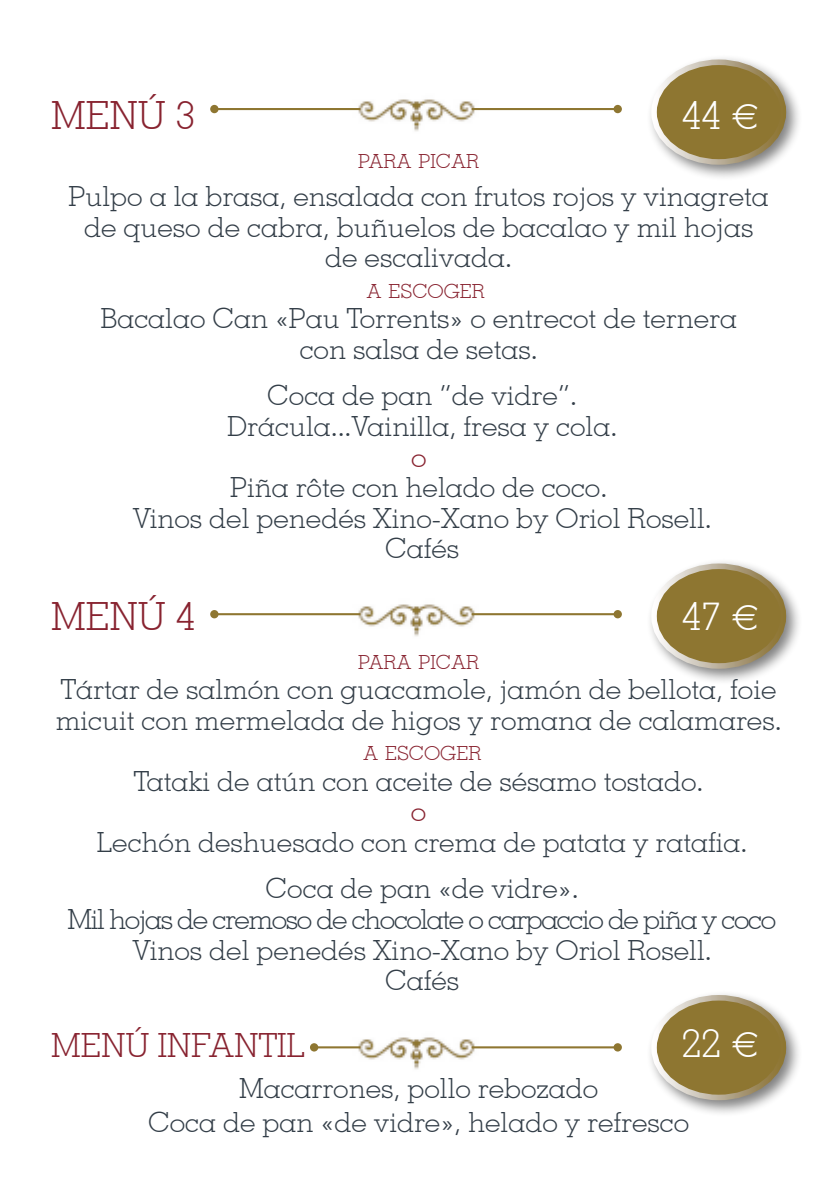
<style>
.page{position:relative;width:840px;height:1191px;background:#fff}
.page>*{position:absolute;margin:0;border:0;box-sizing:border-box;transform-origin:0 0}
.t1{font:300 39px "Memphis";color:#882330}
.t2{font:300 39px "Memphis";color:#fff}
.t3{font:300 33.4px "Memphis";color:#882330}
.t4{font:300 27.8px/30.6px "Memphis";color:#333e48;text-align:center}
.t5{font:300 27.8px/30.6px "Memphis";letter-spacing:-.05em;color:#333e48;text-align:center}
.t6{font:300 27.8px "Memphis";color:#882330}
.t7{font:300 19.4px "Memphis";color:#882330}
.s1{font-family:"Big Caslon";font-weight:500}
</style>
<div class="page">
<img style="left:352px;top:99px;width:127px;height:33px">
<hr style="left:471px;top:108px;width:146px;height:2px;background:#8e7631">
<div style="left:613px;top:105px;width:8px;height:8px;background:#8e7631;border-radius:50%"></div>
<hr style="left:214px;top:108px;width:146px;height:2px;background:#8e7631">
<div style="left:210px;top:105px;width:8px;height:8px;background:#8e7631;border-radius:50%"></div>
<img style="left:352px;top:604px;width:127px;height:33px">
<hr style="left:471px;top:613px;width:146px;height:2px;background:#8e7631">
<div style="left:613px;top:610px;width:8px;height:8px;background:#8e7631;border-radius:50%"></div>
<hr style="left:214px;top:613px;width:146px;height:2px;background:#8e7631">
<div style="left:210px;top:610px;width:8px;height:8px;background:#8e7631;border-radius:50%"></div>
<img style="left:352px;top:1037px;width:127px;height:33px">
<hr style="left:471px;top:1046px;width:146px;height:2px;background:#8e7631">
<div style="left:613px;top:1043px;width:8px;height:8px;background:#8e7631;border-radius:50%"></div>
<hr style="left:314px;top:1046px;width:46px;height:2px;background:#8e7631">
<div style="left:310px;top:1043px;width:8px;height:8px;background:#8e7631;border-radius:50%"></div>
<div style="left:646px;top:55px;width:156px;height:126px;background:#000;opacity:.5"></div>
<div style="left:653px;top:62px;width:130px;height:100px;background:#8e7631;border-radius:50%"></div>
<div style="left:651px;top:59px;width:134px;height:106px;border:6px solid #fff;border-radius:50%"></div>
<div style="left:646px;top:558px;width:156px;height:126px;background:#000;opacity:.5"></div>
<div style="left:653px;top:566px;width:130px;height:100px;background:#8e7631;border-radius:50%"></div>
<div style="left:651px;top:563px;width:134px;height:106px;border:6px solid #fff;border-radius:50%"></div>
<div style="left:646px;top:990px;width:156px;height:126px;background:#000;opacity:.5"></div>
<div style="left:653px;top:997px;width:130px;height:100px;background:#8e7631;border-radius:50%"></div>
<div style="left:651px;top:995px;width:134px;height:105px;border:6px solid #fff;border-radius:50%"></div>
<h1 class="t1" style="left:51px;top:92px;width:145px">Menú 3</h1>
<h1 class="t2" style="left:681px;top:92px;width:79px">44 <span class="s1">€</span></h1>
<p class="t7" style="left:358px;top:149px;width:122px">PARA PICAR</p>
<p class="t4" style="left:69px;top:180px;width:701px">Pulpo a la brasa, ensalada con frutos rojos y vinagreta de queso de cabra, buñuelos de bacalao y mil hojas de escalivada.</p>
<p class="t7" style="left:366px;top:279px;width:120px">A ESCOGER</p>
<p class="t4" style="left:100px;top:302px;width:638px">Bacalao Can «Pau Torrents» o entrecot de ternera con salsa de setas.</p>
<p class="t4" style="left:227px;top:379px;width:391px">Coca de pan “de vidre”.<br>Drácula...Vainilla, fresa y cola.</p>
<p class="t6" style="left:411px;top:440px;width:17px">o</p>
<p class="t4" style="left:133px;top:471px;width:580px">Piña rôte con helado de coco.<br>Vinos del penedés Xino-Xano by Oriol Rosell.<br>Cafés</p>
<h1 class="t1" style="left:51px;top:592px;width:145px">Menú 4</h1>
<h1 class="t2" style="left:681px;top:592px;width:79px">47 <span class="s1">€</span></h1>
<p class="t7" style="left:358px;top:650px;width:122px">PARA PICAR</p>
<p class="t4" style="left:56px;top:673px;width:727px;text-align:left">Tártar de salmón con guacamole, jamón de bellota, foie micuit con mermelada de higos y romana de calamares.</p>
<p class="t7" style="left:363px;top:741px;width:120px">A ESCOGER</p>
<p class="t4" style="left:134px;top:765px;width:570px">Tataki de atún con aceite de sésamo tostado.</p>
<p class="t6" style="left:411px;top:794px;width:17px">o</p>
<p class="t4" style="left:97px;top:818px;width:652px;line-height:46.4px">Lechón deshuesado con crema de patata y ratafia.<br>Coca de pan «de vidre».</p>
<p class="t5" style="left:67px;top:903px;width:709px">Mil hojas de cremoso de chocolate o carpaccio de piña y coco<br>Vinos del penedés Xino-Xano by Oriol Rosell.<br>Cafés</p>
<p class="t3" style="left:51px;top:1024px;width:246px">Menú infantil</p>
<h1 class="t2" style="left:681px;top:1019px;width:79px">22 <span class="s1">€</span></h1>
<p class="t4" style="left:148px;top:1071px;width:542px;line-height:33.4px">Macarrones, pollo rebozado<br>Coca de pan «de vidre», helado y refresco</p>
</div>
